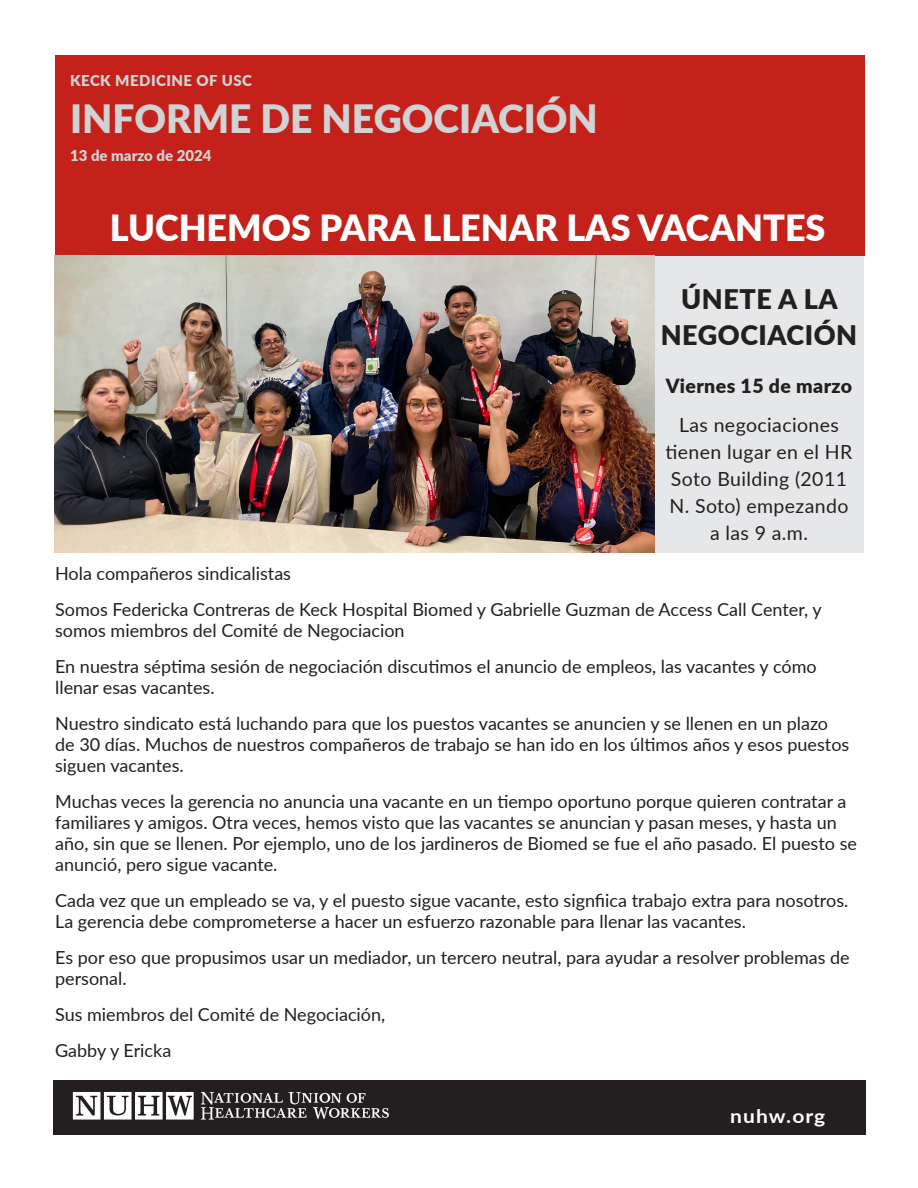
<style>
.page{position:relative;width:918px;height:1188px;background:#fff}
.page>*{position:absolute;margin:0;border:0;box-sizing:border-box;transform-origin:0 0}
.t1{font:900 39px "Lato";color:#d1d2d4}
.t2{font:900 36px "Lato";color:#fff}
.t3{font:900 27px/36px "Lato";letter-spacing:.02em;color:#231f20;text-align:center}
.t4{font:19.5px/27px "Lato";letter-spacing:.02em;color:#231f20;text-align:center}
.t5{font:900 19.5px "Lato";letter-spacing:.02em;color:#231f20}
.t6{font:700 18.9px "Lato";letter-spacing:.05em;color:#fff;scale:1.11 1}
.t7{font:18px/21px "Lato";color:#231f20}
.t8{font:900 15px "Lato";letter-spacing:.03em;color:#d1d2d4}
.t9{font:900 15px "Lato";color:#d1d2d4}
</style>
<div class="page">
<div style="left:55px;top:55px;width:810px;height:201px;background:#c3211a"></div>
<div style="left:654px;top:256px;width:210px;height:297px;background:#e6e7e9"></div>
<img style="left:54px;top:256px;width:600px;height:297px">
<div style="left:53px;top:1080px;width:813px;height:55px;background:#231f20"></div>
<svg style="left:72px;top:1092px;width:317px;height:28px"></svg>
<p class="t8" style="left:70px;top:70px;width:183px">KECK MEDICINE OF USC</p>
<p class="t1" style="left:70px;top:89px;width:529px">INFORME DE NEGOCIACIÓN</p>
<p class="t9" style="left:70px;top:145px;width:143px">13 de marzo de 2024</p>
<p class="t2" style="left:110px;top:201px;width:717px">LUCHEMOS PARA LLENAR LAS VACANTES</p>
<p class="t3" style="left:661px;top:280px;width:198px">ÚNETE A LA<br>NEGOCIACIÓN</p>
<p class="t5" style="left:666px;top:372px;width:188px">Viernes 15 de marzo</p>
<p class="t4" style="left:666px;top:411px;width:188px">Las negociaciones tienen lugar en el HR<br>Soto Building (2011<br>N. Soto) empezando a las 9 a.m.</p>
<p class="t7" style="left:55px;top:562px;width:237px">Hola compañeros sindicalistas</p>
<p class="t7" style="left:55px;top:598px;width:768px">Somos Federicka Contreras de Keck Hospital Biomed y Gabrielle Guzman de Access Call Center, y somos miembros del Comité de Negociacion</p>
<p class="t7" style="left:55px;top:655px;width:763px">En nuestra séptima sesión de negociación discutimos el anuncio de empleos, las vacantes y cómo llenar esas vacantes.</p>
<p class="t7" style="left:55px;top:712px;width:796px">Nuestro sindicato está luchando para que los puestos vacantes se anuncien y se llenen en un plazo de 30 días. Muchos de nuestros compañeros de trabajo se han ido en los últimos años y esos puestos siguen vacantes.</p>
<p class="t7" style="left:55px;top:790px;width:803px">Muchas veces la gerencia no anuncia una vacante en un tiempo oportuno porque quieren contratar a familiares y amigos. Otra veces, hemos visto que las vacantes se anuncian y pasan meses, y hasta un año, sin que se llenen. Por ejemplo, uno de los jardineros de Biomed se fue el año pasado. El puesto se anunció, pero sigue vacante.</p>
<p class="t7" style="left:55px;top:889px;width:795px">Cada vez que un empleado se va, y el puesto sigue vacante, esto signfiica trabajo extra para nosotros.<br>La gerencia debe comprometerse a hacer un esfuerzo razonable para llenar las vacantes.</p>
<p class="t7" style="left:55px;top:946px;width:796px">Es por eso que propusimos usar un mediador, un tercero neutral, para ayudar a resolver problemas de personal.</p>
<p class="t7" style="left:55px;top:1003px;width:332px">Sus miembros del Comité de Negociación,</p>
<p class="t7" style="left:55px;top:1039px;width:118px">Gabby y Ericka</p>
<p class="t6" style="left:730px;top:1102px;width:87px">nuhw.org</p>
</div>
